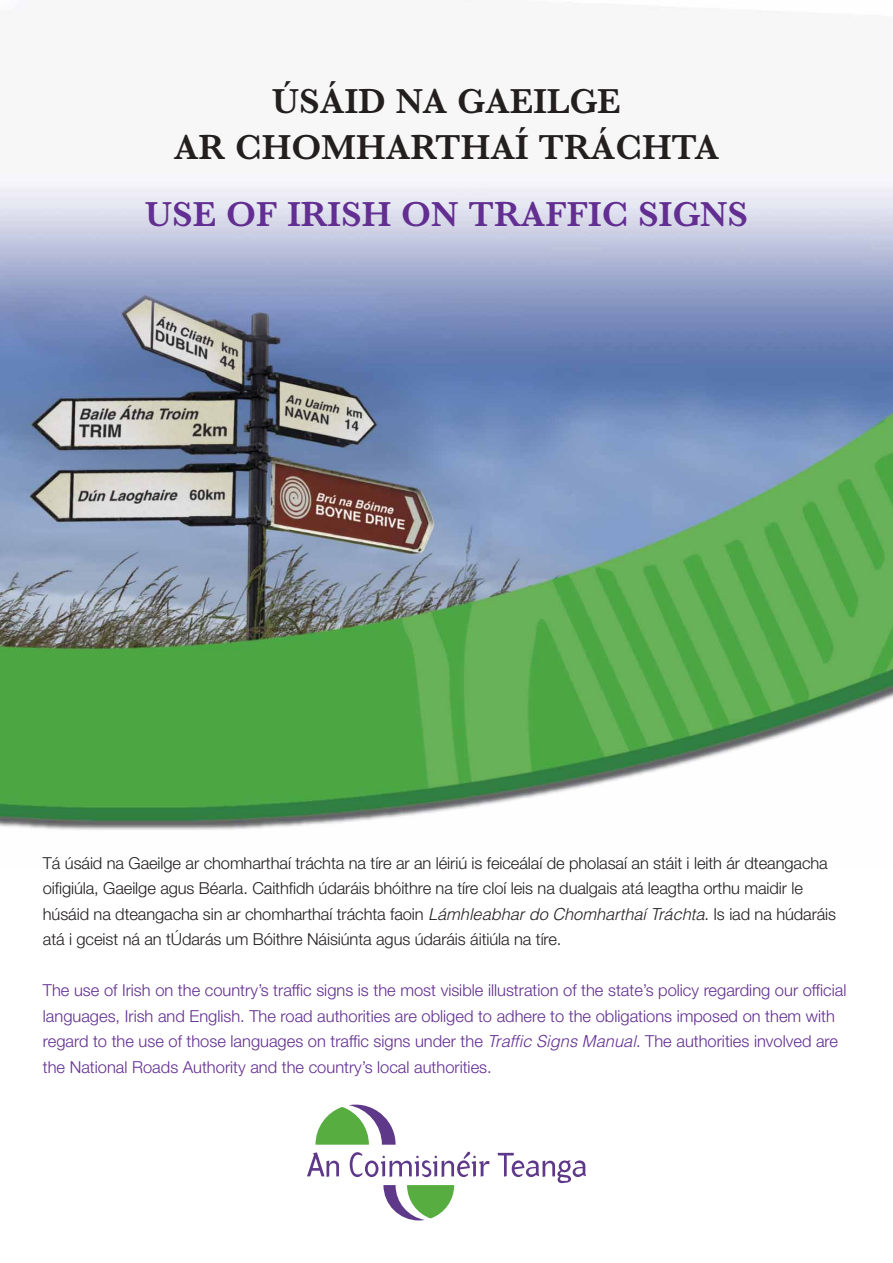
<style>
.page{position:relative;width:893px;height:1263px;background:#fff}
.page>*{position:absolute;margin:0;border:0;box-sizing:border-box;transform-origin:0 0}
.t1{font:600 36px/45.5px "Baskerville";color:#231f1f;text-align:center}
.t2{font:600 36px "Baskerville";color:#632e91}
.t3{font:300 16.5px/25.5px "Helvetica Neue LT";letter-spacing:-.005em;color:#231f1f}
.t4{font:300 16.5px/25.5px "Helvetica Neue LT";color:#632e91}
.s1{font-family:"Helvetica LT";font-style:italic}
</style>
<div class="page">
<img style="left:0;top:4px;width:893px;height:826px">
<svg style="left:315px;top:1104px;width:81px;height:41px"></svg>
<svg style="left:383px;top:1185px;width:71px;height:35px"></svg>
<svg style="left:307px;top:1152px;width:32px;height:25px"></svg>
<svg style="left:350px;top:1151px;width:139px;height:26px"></svg>
<svg style="left:498px;top:1153px;width:88px;height:30px"></svg>
<h1 class="t1" style="left:174px;top:78px;width:547px">ÚSÁID NA GAEILGE<br>AR CHOMHARTHAÍ TRÁCHTA</h1>
<h1 class="t2" style="left:145px;top:192px;width:604px">USE OF IRISH ON TRAFFIC SIGNS</h1>
<p class="t3" style="left:43px;top:851px;width:795px">Tá úsáid na Gaeilge ar chomharthaí tráchta na tíre ar an léiriú is feiceálaí de pholasaí an stáit i leith ár dteangacha oifigiúla, Gaeilge agus Béarla. Caithfidh údaráis bhóithre na tíre cloí leis na dualgais atá leagtha orthu maidir le húsáid na dteangacha sin ar chomharthaí tráchta faoin <span class="s1">Lámhleabhar do Chomharthaí Tráchta</span>. Is iad na húdaráis atá i gceist ná an tÚdarás um Bóithre Náisiúnta agus údaráis áitiúla na tíre.</p>
<p class="t4" style="left:43px;top:979px;width:805px">The use of Irish on the country’s traffic signs is the most visible illustration of the state’s policy regarding our official languages, Irish and English. The road authorities are obliged to adhere to the obligations imposed on them with regard to the use of those languages on traffic signs under the <span class="s1">Traffic Signs Manual</span>. The authorities involved are the National Roads Authority and the country’s local authorities.</p>
</div>
